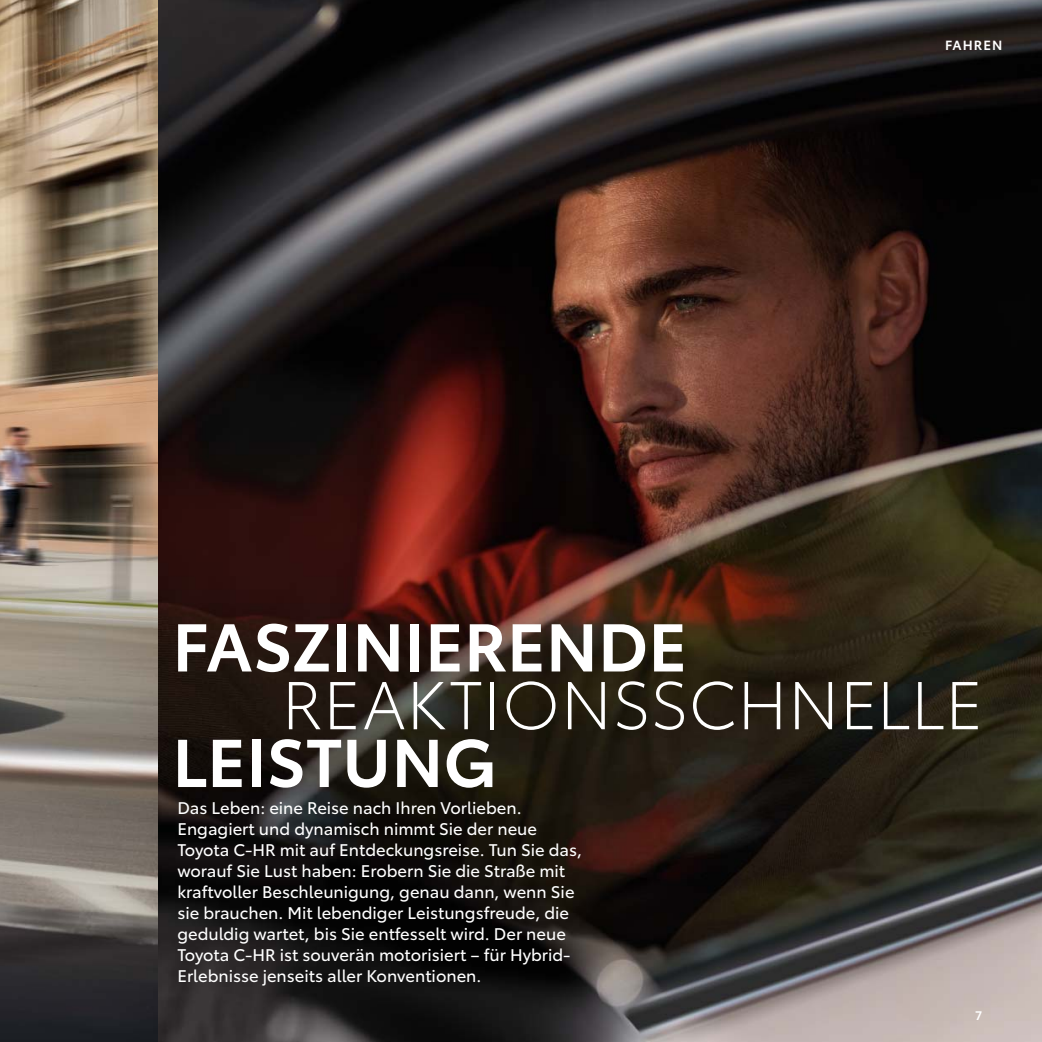
<style>
.page{position:relative;width:1042px;height:1042px;background:#fff}
.page>*{position:absolute;margin:0;border:0;box-sizing:border-box;transform-origin:0 0}
.t1{font:600 66.5px "Toyota Type";color:#fff}
.t2{font:300 66.5px "Toyota Type";letter-spacing:.005em;color:#fff}
.t3{font:16.62px/21px "Toyota Type";color:#fff}
.t4{font:600 13.12px "Toyota Type";letter-spacing:.08em;color:#fff}
.t5{font:600 12.25px "Toyota Type";color:#fff}
</style>
<div class="page">
<img style="left:0;top:0;width:1042px;height:1041px">
<p class="t4" style="left:945px;top:40px;width:59px">FAHREN</p>
<h1 class="t1" style="left:172px;top:621px;width:516px">FASZINIERENDE</h1>
<h1 class="t2" style="left:282px;top:682px;width:703px">REAKTIONSSCHNELLE</h1>
<h1 class="t1" style="left:172px;top:737px;width:326px">LEISTUNG</h1>
<p class="t3" style="left:177px;top:799px;width:406px">Das Leben: eine Reise nach Ihren Vorlieben.<br>Engagiert und dynamisch nimmt Sie der neue Toyota C-HR mit auf Entdeckungsreise. Tun Sie das, worauf Sie Lust haben: Erobern Sie die Straße mit kraftvoller Beschleunigung, genau dann, wenn Sie sie brauchen. Mit lebendiger Leistungsfreude, die geduldig wartet, bis Sie entfesselt wird. Der neue Toyota C-HR ist souverän motorisiert – für Hybrid-Erlebnisse jenseits aller Konventionen.</p>
<p class="t5" style="left:975px;top:1010px;width:9px">7</p>
</div>
